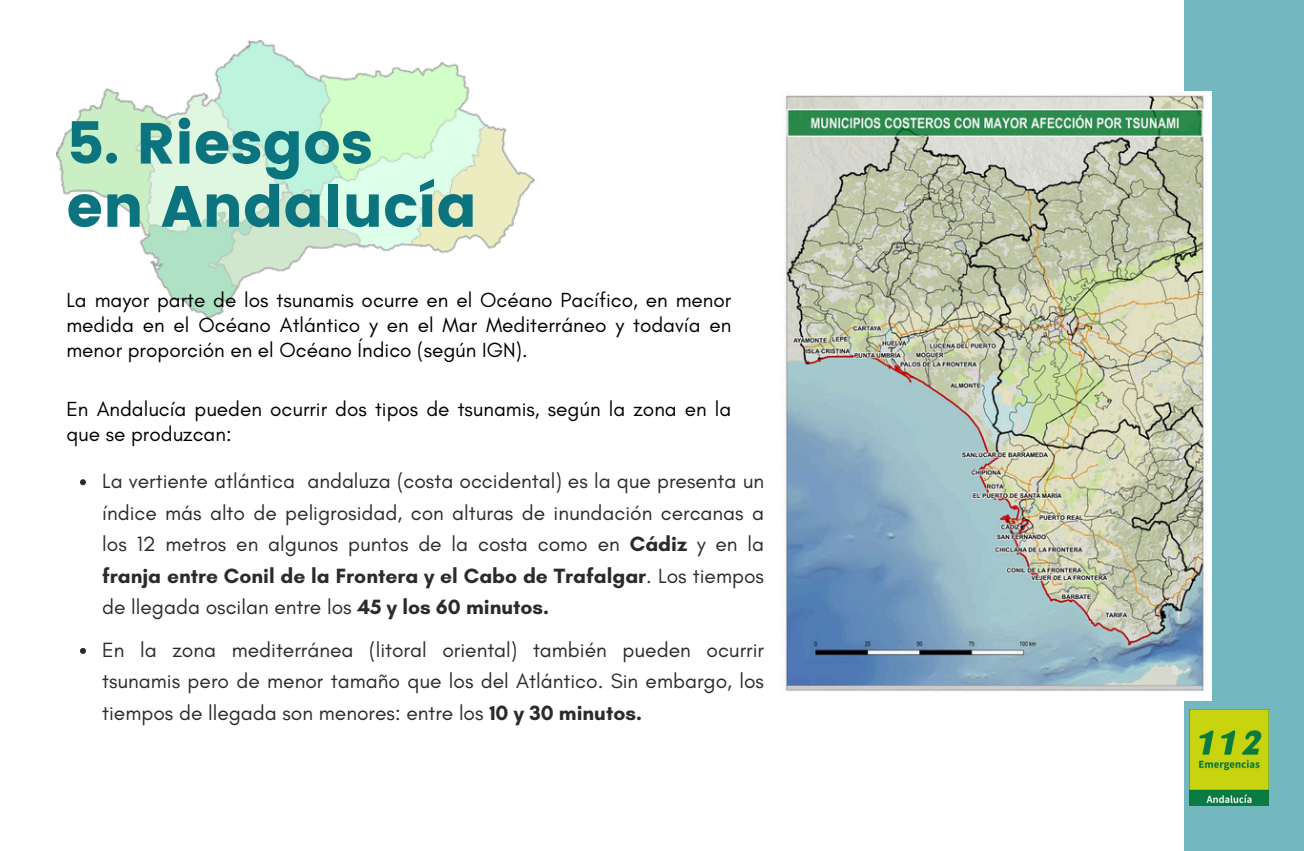
<style>
.page{position:relative;width:1304px;height:851px;background:#fff}
.page>*{position:absolute;margin:0;border:0;box-sizing:border-box;transform-origin:0 0}
.t1{font:58px/63.2px "Poppins";color:#0b747f}
.t2{font:21px/31.6px "Glacial Indifference";color:#2b2b2b;text-align:justify}
.t3{font:20.8px/24.8px "Glacial Indifference";color:#000;text-align:justify}
.s1{font-weight:700}
</style>
<div class="page">
<div style="left:1184px;top:0;width:120px;height:850px;background:#74b8bf"></div>
<img style="left:56px;top:40px;width:479px;height:278px">
<img style="left:1189px;top:709px;width:79px;height:96px">
<img style="left:785px;top:92px;width:426px;height:609px">
<svg style="left:80px;top:479px;width:6px;height:6px"></svg>
<svg style="left:80px;top:648px;width:6px;height:6px"></svg>
<p class="t1" style="left:66px;top:112px;width:412px">5. Riesgos<br>en Andalucía</p>
<p class="t3" style="left:66px;top:287px;width:666px">La mayor parte de los tsunamis ocurre en el Océano Pacífico, en menor medida en el Océano Atlántico y en el Mar Mediterráneo y todavía en menor proporción en el Océano Índico (según IGN).</p>
<h1 class="t3" style="left:66px;top:396px;width:666px">En Andalucía pueden ocurrir dos tipos de tsunamis, según la zona en la que se produzcan:</h1>
<p class="t2" style="left:102px;top:465px;width:663px">La vertiente atlántica andaluza (costa occidental) es la que presenta un índice más alto de peligrosidad, con alturas de inundación cercanas a los 12 metros en algunos puntos de la costa como en <span class="s1">Cádiz</span> y en la <span class="s1">franja entre Conil de la Frontera y el Cabo de Trafalgar</span>. Los tiempos de llegada oscilan entre los <span class="s1">45 y los 60 minutos.</span></p>
<p class="t2" style="left:102px;top:633px;width:663px">En la zona mediterránea (litoral oriental) también pueden ocurrir tsunamis pero de menor tamaño que los del Atlántico. Sin embargo, los tiempos de llegada son menores: entre los <span class="s1">10 y 30 minutos.</span></p>
</div>
